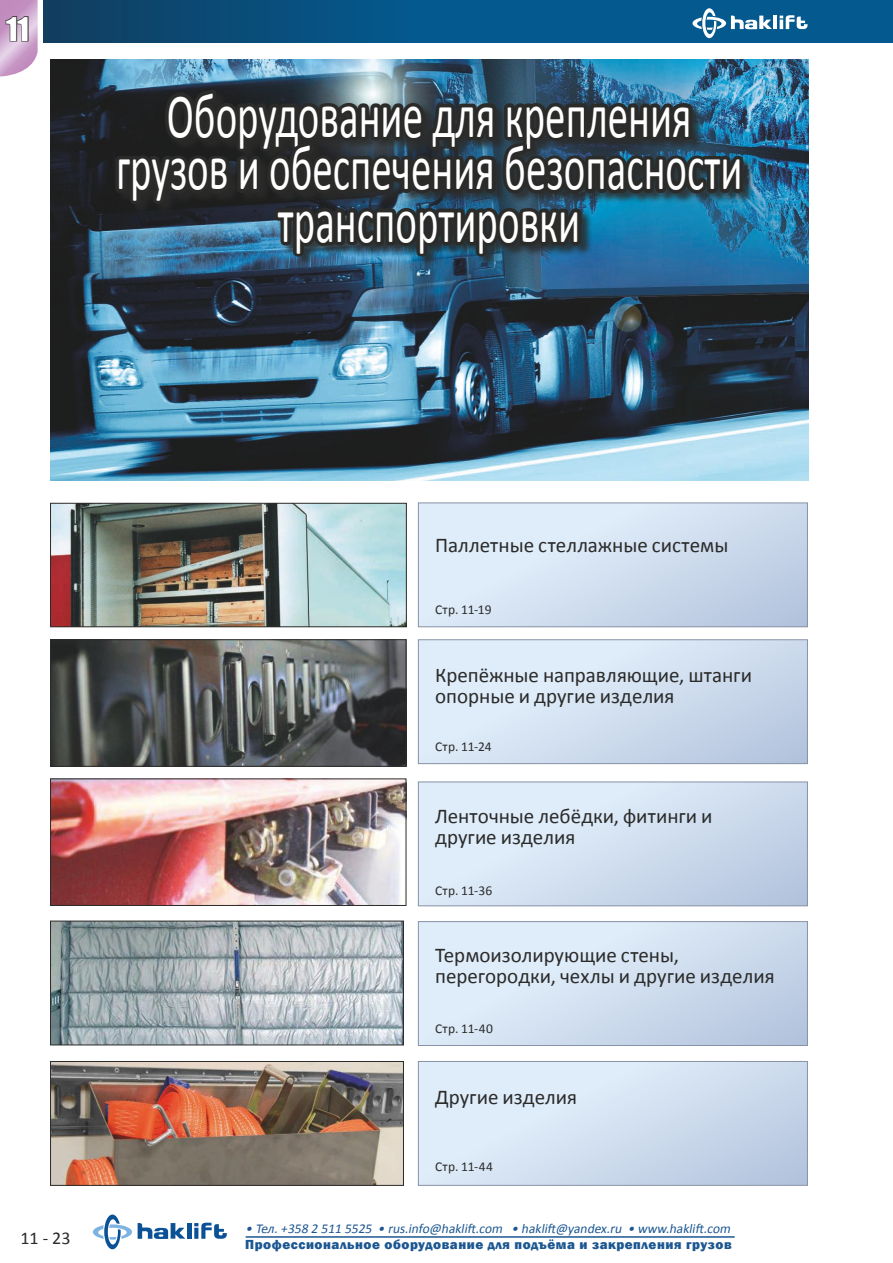
<style>
.page{position:relative;width:893px;height:1263px;background:#fff}
.page>*{position:absolute;margin:0;border:0;box-sizing:border-box;transform-origin:0 0}
.t1{font:63px/52.5px "Calibri";color:#fff;text-align:center;scale:.65 1}
.t2{font:30px "Impact";color:#fff}
.Innehåll_rubrik{font:21px/21px "Calibri";color:#2b2b2a}
.t3{font:18px "Calibri";color:#2b2b2a}
.t4{font:italic 13.5px "Calibri";color:#1c5791}
.t5{font:800 13.5px "Franklin Gothic";letter-spacing:.04em;color:#1c5791}
.Innehåll_rubrik-2{font:13.5px "Calibri";letter-spacing:.02em;color:#2b2b2a}
</style>
<div class="page">
<svg style="left:0;top:0;width:38px;height:76px;background:#c7a4c6"></svg>
<svg style="left:44px;top:0;width:842px;height:43px;background:#094f7d"></svg>
<hr style="left:773px;top:16px;width:4px;height:13px;background:#fff">
<svg style="left:780px;top:15px;width:27px;height:14px"></svg>
<hr style="left:246px;top:1236px;width:489px;height:2px;background:#1c5791">
<hr style="left:187px;top:1223px;width:4px;height:16px;background:#0a5196">
<svg style="left:194px;top:1223px;width:33px;height:16px"></svg>
<svg style="left:138px;top:1223px;width:47px;height:16px"></svg>
<svg style="left:93px;top:1214px;width:39px;height:35px"></svg>
<div style="left:418px;top:640px;width:389px;height:124px;background:linear-gradient(to right,#e4f0fc,#c1d0e5)"></div>
<div style="left:418px;top:639px;width:390px;height:125px;border:1px solid #8793a6"></div>
<div style="left:418px;top:782px;width:389px;height:124px;background:linear-gradient(to right,#e4f0fc,#c1d0e5)"></div>
<div style="left:418px;top:781px;width:390px;height:125px;border:1px solid #8793a6"></div>
<div style="left:418px;top:921px;width:389px;height:124px;background:linear-gradient(to right,#e4f0fc,#c1d0e5)"></div>
<div style="left:418px;top:921px;width:390px;height:125px;border:1px solid #8793a6"></div>
<div style="left:418px;top:1061px;width:389px;height:124px;background:linear-gradient(to right,#e4f0fc,#c1d0e5)"></div>
<div style="left:418px;top:1061px;width:390px;height:125px;border:1px solid #8793a6"></div>
<img style="left:50px;top:60px;width:758px;height:420px">
<img style="left:109px;top:0;width:663px;height:294px">
<div style="left:418px;top:503px;width:389px;height:124px;background:linear-gradient(to right,#e4f0fc,#c1d0e5)"></div>
<div style="left:418px;top:502px;width:390px;height:125px;border:1px solid #8793a6"></div>
<img style="left:52px;top:505px;width:353px;height:120px">
<div style="left:50px;top:503px;width:357px;height:124px;border:1px solid #2b2b2a"></div>
<img style="left:52px;top:641px;width:352px;height:124px">
<div style="left:50px;top:639px;width:356px;height:128px;border:1px solid #2b2b2a"></div>
<img style="left:52px;top:780px;width:352px;height:124px">
<div style="left:50px;top:778px;width:356px;height:128px;border:1px solid #2b2b2a"></div>
<img style="left:52px;top:923px;width:350px;height:120px">
<div style="left:50px;top:921px;width:354px;height:124px;border:1px solid #2b2b2a"></div>
<img style="left:52px;top:1063px;width:350px;height:121px">
<div style="left:50px;top:1061px;width:354px;height:125px;border:1px solid #2b2b2a"></div>
<h2 class="t2" style="left:6px;top:6px;width:24px">11</h2>
<p class="t1" style="left:167px;top:90px;width:809px">Оборудование для крепления</p>
<p class="t1" style="left:116px;top:142px;width:965px">грузов и обеспечения безопасности транспортировки</p>
<p class="t3" style="left:20px;top:1227px;width:52px">11 - 23</p>
<p class="Innehåll_rubrik" style="left:435px;top:534px;width:295px">Паллетные стеллажные системы</p>
<p class="Innehåll_rubrik-2" style="left:435px;top:601px;width:58px">Стр. 11-19</p>
<p class="Innehåll_rubrik" style="left:435px;top:664px;width:318px">Крепёжные направляющие, штанги опорные и другие изделия</p>
<p class="Innehåll_rubrik-2" style="left:435px;top:738px;width:58px">Стр. 11-24</p>
<p class="Innehåll_rubrik" style="left:435px;top:806px;width:279px">Ленточные лебёдки, фитинги и другие изделия</p>
<p class="Innehåll_rubrik-2" style="left:435px;top:881px;width:59px">Стр. 11-36</p>
<p class="Innehåll_rubrik" style="left:435px;top:945px;width:341px">Термоизолирующие стены, перегородки, чехлы и другие изделия</p>
<p class="Innehåll_rubrik-2" style="left:435px;top:1020px;width:59px">Стр. 11-40</p>
<p class="Innehåll_rubrik" style="left:435px;top:1087px;width:144px">Другие изделия</p>
<p class="Innehåll_rubrik-2" style="left:435px;top:1158px;width:59px">Стр. 11-44</p>
<p class="t4" style="left:246px;top:1220px;width:489px">• Тел.+358 2 511 5525 • rus.info@haklift.com • haklift@yandex.ru • www.haklift.com</p>
<p class="t5" style="left:245px;top:1236px;width:488px">Профессиональное оборудование для подъёма и закрепления грузов</p>
</div>
